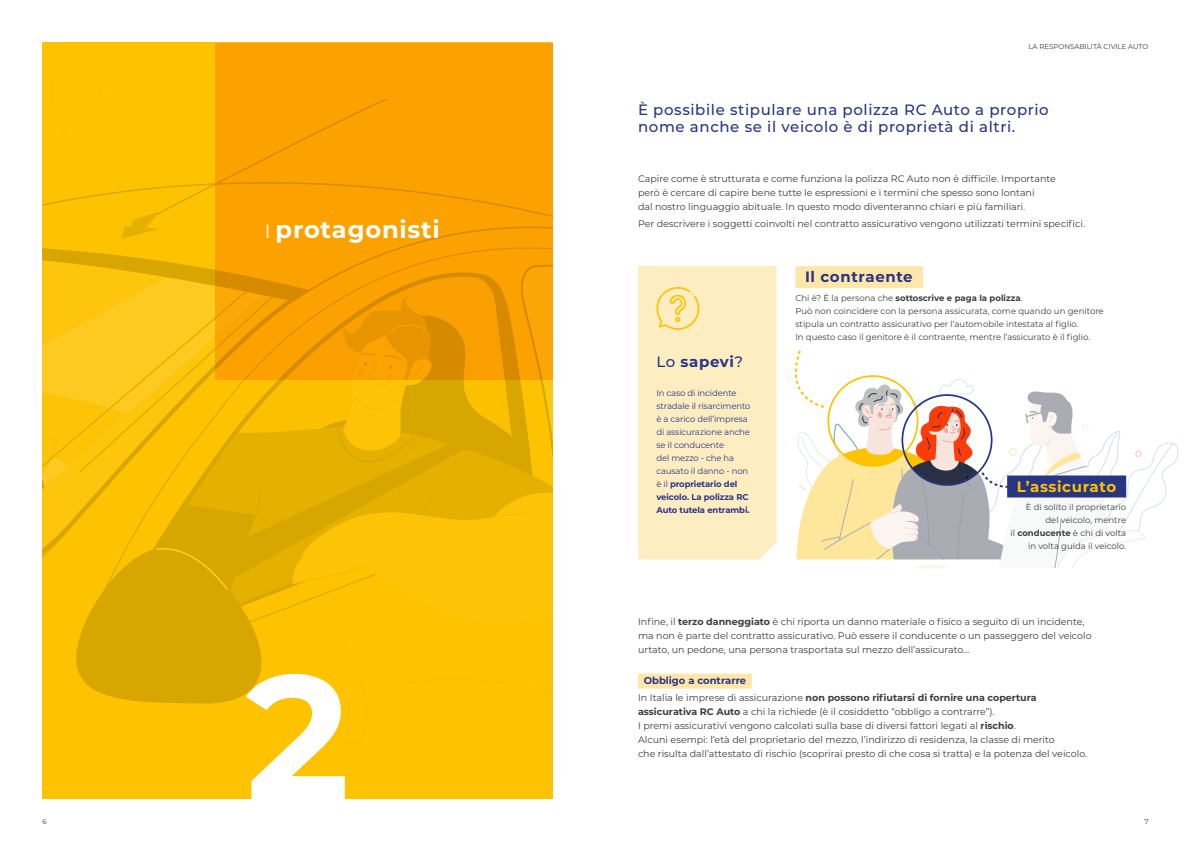
<style>
.page{position:relative;width:1191px;height:842px;background:#fff}
.page>*{position:absolute;margin:0;border:0;box-sizing:border-box;transform-origin:0 0}
.t1{font:700 176.4px "Montserrat";color:#fff}
.t2{font:700 24px "Montserrat";letter-spacing:.03em;color:#fff}
.t3{font:500 15px/17px "Montserrat";letter-spacing:.04em;color:#283583}
.t4{font:700 15px "Montserrat";letter-spacing:.04em;color:#283583}
.t5{font:700 15px "Montserrat";letter-spacing:.04em;color:#fdc300}
.t6{font:700 10px "Montserrat";color:#283583}
.t7{font:9.5px/14px "Montserrat";color:#3c3c3b}
.t8{font:8.5px/13px "Montserrat";color:#3c3c3b}
.t9{font:8.5px/13px "Montserrat";letter-spacing:-.01em;color:#283583}
.t10{font:7px "Montserrat";color:#3c3c3b}
.s1{font-weight:400;font-size:19.2px}
.s2{font-weight:500}
.s3{font-weight:700}
</style>
<div class="page">
<div style="left:795px;top:266px;width:128px;height:22px;background:#ffe7ac"></div>
<div style="left:43px;top:43px;width:510px;height:756px;background:#fdc300"></div>
<svg style="left:76px;top:651px;width:186px;height:53px;background:#dba900"></svg>
<div style="left:51px;top:67px;width:49px;height:50px;border:2px solid #f8b807;border-radius:50%"></div>
<svg style="left:43px;top:93px;width:510px;height:558px"></svg>
<svg style="left:291px;top:494px;width:262px;height:157px"></svg>
<svg style="left:208px;top:425px;width:298px;height:154px;fill:#e5b100"></svg>
<svg style="left:216px;top:43px;width:337px;height:336px;background:#f79f00"></svg>
<div style="left:638px;top:674px;width:114px;height:15px;background:#ffe7ac"></div>
<div style="left:638px;top:266px;width:138px;height:293px;background:#ffedc2"></div>
<svg style="left:656px;top:287px;width:43px;height:44px;background:#fee59e"></svg>
<svg style="left:794px;top:350px;width:385px;height:217px"></svg>
<p class="t10" style="left:1028px;top:41px;width:122px">LA RESPONSABILITÀ CIVILE AUTO</p>
<h2 class="t2" style="left:265px;top:212px;width:176px"><span class="s1">I</span> protagonisti</h2>
<h1 class="t1" style="left:246px;top:610px;width:106px">2</h1>
<h3 class="t3" style="left:638px;top:101px;width:412px">È possibile stipulare una polizza RC Auto a proprio nome anche se il veicolo è di proprietà di altri.</h3>
<p class="t7" style="left:638px;top:172px;width:419px">Capire come è strutturata e come funziona la polizza RC Auto non è difficile. Importante però è cercare di capire bene tutte le espressioni e i termini che spesso sono lontani<br>dal nostro linguaggio abituale. In questo modo diventeranno chiari e più familiari.</p>
<p class="t7" style="left:638px;top:217px;width:448px">Per descrivere i soggetti coinvolti nel contratto assicurativo vengono utilizzati termini specifici.</p>
<h3 class="t4" style="left:656px;top:351px;width:88px"><span class="s2">Lo</span> sapevi<span class="s2">?</span></h3>
<p class="t9" style="left:656px;top:386px;width:96px">In caso di incidente stradale il risarcimento è a carico dell’impresa di assicurazione anche se il conducente<br>del mezzo - che ha causato il danno - non è il <span class="s3">proprietario del veicolo. La polizza RC<br>Auto tutela entrambi.</span></p>
<h3 class="t4" style="left:805px;top:266px;width:109px">Il contraente</h3>
<p class="t8" style="left:795px;top:291px;width:310px">Chi è? È la persona che <span class="s3">sottoscrive e paga la polizza</span>.<br>Può non coincidere con la persona assicurata, come quando un genitore stipula un contratto assicurativo per l’automobile intestata al figlio.<br>In questo caso il genitore è il contraente, mentre l’assicurato è il figlio.</p>
<h3 class="t5" style="left:1016px;top:475px;width:101px">L’assicurato</h3>
<p class="t8" style="left:1010px;top:500px;width:117px;text-align:right">È di solito il proprietario del veicolo, mentre<br>il <span class="s3">conducente</span> è chi di volta in volta guida il veicolo.</p>
<p class="t7" style="left:638px;top:614px;width:455px">Infine, il <span class="s3">terzo danneggiato</span> è chi riporta un danno materiale o fisico a seguito di un incidente, ma non è parte del contratto assicurativo. Può essere il conducente o un passeggero del veicolo urtato, un pedone, una persona trasportata sul mezzo dell’assicurato…</p>
<p class="t6" style="left:643px;top:673px;width:104px">Obbligo a contrarre</p>
<p class="t7" style="left:638px;top:690px;width:450px">In Italia le imprese di assicurazione <span class="s3">non possono rifiutarsi di fornire una copertura assicurativa RC Auto</span> a chi la richiede (è il cosiddetto “obbligo a contrarre”).<br>I premi assicurativi vengono calcolati sulla base di diversi fattori legati al <span class="s3">rischio</span>.<br>Alcuni esempi: l’età del proprietario del mezzo, l’indirizzo di residenza, la classe di merito<br>che risulta dall’attestato di rischio (scoprirai presto di che cosa si tratta) e la potenza del veicolo.</p>
<p class="t10" style="left:43px;top:817px;width:6px">6</p>
<p class="t10" style="left:1144px;top:817px;width:6px">7</p>
</div>
